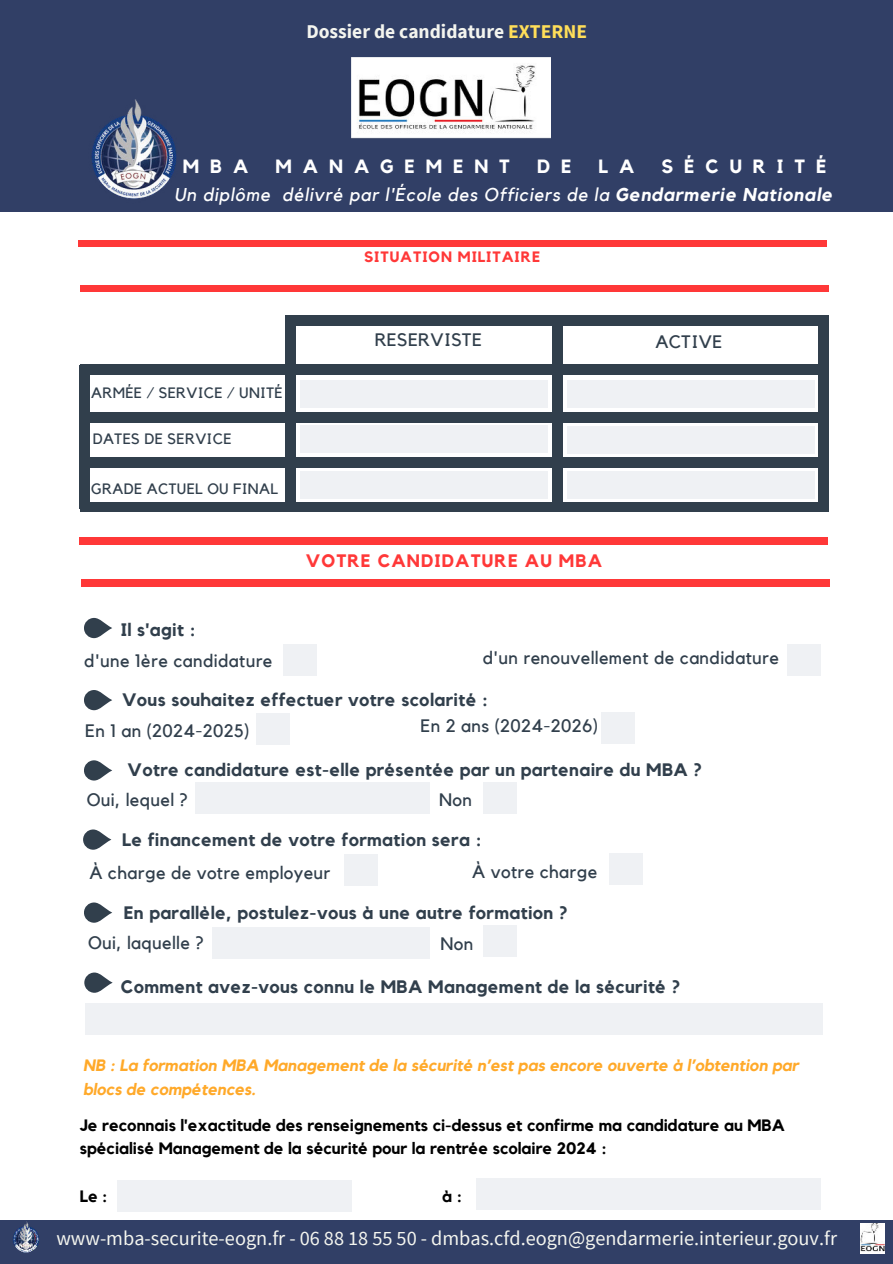
<style>
.page{position:relative;width:893px;height:1264px;background:#fff}
.page>*{position:absolute;margin:0;border:0;box-sizing:border-box;transform-origin:0 0}
.t1{font:20.25px "Source Sans Pro";color:#f4f5ef}
.t2{font:700 19.5px "Source Sans Pro";color:#f4f5ef}
.t3{font:700 19.05px "Kollektif";letter-spacing:.57em;color:#fff}
.t4{font:italic 18.45px "Kollektif";letter-spacing:.04em;color:#fff}
.t5{font:700 18px "Kollektif";letter-spacing:.02em;color:#313f4c}
.t6{font:18px "Kollektif";letter-spacing:.02em;color:#313f4c}
.t7{font:700 18px "Kollektif";letter-spacing:.06em;color:#ff3838}
.t8{font:700 16.5px/23.7px "Kollektif";color:#000}
.t9{font:italic 700 16.5px/23.7px "Kollektif";color:#ffa929}
.t10{font:15px "Kollektif";letter-spacing:.02em;color:#313f4c}
.t11{font:700 15px "Kollektif";letter-spacing:.06em;color:#ff3838}
.s1{color:#ffde59}
.s2{font-weight:700}
</style>
<div class="page">
<div style="left:78px;top:240px;width:748px;height:7px;background:#ff3838"></div>
<div style="left:80px;top:285px;width:748px;height:7px;background:#ff3838"></div>
<div style="left:80px;top:537px;width:748px;height:7px;background:#ff3838"></div>
<div style="left:81px;top:579px;width:748px;height:7px;background:#ff3838"></div>
<div style="left:83px;top:458px;width:743px;height:9px;background:#313f4c"></div>
<div style="left:81px;top:413px;width:744px;height:9px;background:#313f4c"></div>
<div style="left:81px;top:365px;width:742px;height:9px;background:#313f4c"></div>
<div style="left:80px;top:365px;width:9px;height:144px;background:#313f4c"></div>
<div style="left:818px;top:321px;width:10px;height:188px;background:#313f4c"></div>
<div style="left:552px;top:321px;width:10px;height:187px;background:#313f4c"></div>
<svg style="left:84px;top:618px;width:28px;height:20px"></svg>
<svg style="left:84px;top:690px;width:28px;height:20px"></svg>
<svg style="left:84px;top:760px;width:28px;height:20px"></svg>
<svg style="left:83px;top:829px;width:28px;height:20px"></svg>
<svg style="left:84px;top:902px;width:28px;height:20px"></svg>
<svg style="left:84px;top:972px;width:29px;height:20px"></svg>
<div style="left:0;top:1220px;width:892px;height:43px;background:#313f66"></div>
<img style="left:13px;top:1221px;width:26px;height:32px">
<img style="left:860px;top:1223px;width:24px;height:30px">
<div style="left:0;top:0;width:892px;height:211px;background:#313f66"></div>
<img style="left:91px;top:99px;width:86px;height:100px">
<img style="left:351px;top:58px;width:199px;height:81px">
<div style="left:283px;top:643px;width:33px;height:32px;background:#eff1f4"></div>
<div style="left:786px;top:643px;width:34px;height:32px;background:#eff1f4"></div>
<div style="left:256px;top:713px;width:34px;height:31px;background:#eff1f4"></div>
<div style="left:601px;top:712px;width:33px;height:32px;background:#eff1f4"></div>
<div style="left:195px;top:782px;width:235px;height:32px;background:#eff1f4"></div>
<div style="left:482px;top:782px;width:34px;height:32px;background:#eff1f4"></div>
<div style="left:344px;top:854px;width:34px;height:31px;background:#eff1f4"></div>
<div style="left:608px;top:852px;width:34px;height:32px;background:#eff1f4"></div>
<div style="left:212px;top:927px;width:218px;height:32px;background:#eff1f4"></div>
<div style="left:482px;top:925px;width:34px;height:31px;background:#eff1f4"></div>
<div style="left:85px;top:1003px;width:737px;height:32px;background:#eff1f4"></div>
<div style="left:117px;top:1180px;width:234px;height:31px;background:#eff1f4"></div>
<div style="left:476px;top:1178px;width:344px;height:31px;background:#eff1f4"></div>
<div style="left:300px;top:380px;width:247px;height:28px;background:#eff1f4"></div>
<div style="left:300px;top:471px;width:247px;height:28px;background:#eff1f4"></div>
<div style="left:300px;top:425px;width:247px;height:28px;background:#eff1f4"></div>
<div style="left:286px;top:316px;width:9px;height:193px;background:#313f4c"></div>
<div style="left:567px;top:380px;width:247px;height:28px;background:#eff1f4"></div>
<div style="left:567px;top:426px;width:247px;height:28px;background:#eff1f4"></div>
<div style="left:567px;top:471px;width:247px;height:28px;background:#eff1f4"></div>
<div style="left:80px;top:502px;width:748px;height:9px;background:#313f4c"></div>
<div style="left:286px;top:315px;width:542px;height:10px;background:#313f4c"></div>
<p class="t2" style="left:306px;top:18px;width:282px">Dossier de candidature <span class="s1">EXTERNE</span></p>
<p class="t3" style="left:183px;top:155px;width:67px">MBA</p>
<p class="t3" style="left:275px;top:155px;width:236px">MANAGEMENT</p>
<p class="t3" style="left:537px;top:155px;width:36px">D E</p>
<p class="t3" style="left:598px;top:155px;width:37px">L A</p>
<p class="t3" style="left:661px;top:155px;width:166px">SÉCURITÉ</p>
<p class="t4" style="left:174px;top:183px;width:659px">Un diplôme délivré par l'École des Officiers de la <span class="s2">Gendarmerie Nationale</span></p>
<p class="t11" style="left:364px;top:248px;width:177px">SITUATION MILITAIRE</p>
<p class="t10" style="left:91px;top:384px;width:193px">ARMÉE / SERVICE / UNITÉ</p>
<p class="t10" style="left:93px;top:430px;width:140px">DATES DE SERVICE</p>
<p class="t10" style="left:91px;top:479px;width:188px">GRADE ACTUEL OU FINAL</p>
<p class="t5" style="left:121px;top:618px;width:76px">Il s'agit :</p>
<p class="t6" style="left:84px;top:650px;width:189px">d'une 1ère candidature</p>
<p class="t6" style="left:375px;top:329px;width:109px">RESERVISTE</p>
<p class="t6" style="left:655px;top:331px;width:68px">ACTIVE</p>
<p class="t7" style="left:306px;top:550px;width:298px">VOTRE CANDIDATURE AU MBA</p>
<p class="t6" style="left:482px;top:647px;width:298px">d'un renouvellement de candidature</p>
<p class="t5" style="left:122px;top:689px;width:367px">Vous souhaitez effectuer votre scolarité :</p>
<p class="t6" style="left:85px;top:720px;width:166px">En 1 an (2024-2025)</p>
<p class="t6" style="left:420px;top:715px;width:179px">En 2 ans (2024-2026)</p>
<p class="t5" style="left:127px;top:759px;width:576px">Votre candidature est-elle présentée par un partenaire du MBA ?</p>
<p class="t6" style="left:87px;top:789px;width:103px">Oui, lequel ?</p>
<p class="t6" style="left:439px;top:789px;width:34px">Non</p>
<p class="t5" style="left:122px;top:829px;width:361px">Le financement de votre formation sera :</p>
<p class="t6" style="left:89px;top:862px;width:242px">À charge de votre employeur</p>
<p class="t6" style="left:472px;top:861px;width:127px">À votre charge</p>
<p class="t5" style="left:124px;top:902px;width:445px">En parallèle, postulez-vous à une autre formation ?</p>
<p class="t6" style="left:88px;top:932px;width:117px">Oui, laquelle ?</p>
<p class="t6" style="left:440px;top:933px;width:34px">Non</p>
<p class="t5" style="left:121px;top:975px;width:561px">Comment avez-vous connu le MBA Management de la sécurité ?</p>
<p class="t9" style="left:83px;top:1053px;width:717px">NB : La formation MBA Management de la sécurité n’est pas encore ouverte à l’obtention par blocs de compétences.</p>
<p class="t8" style="left:80px;top:1112px;width:706px">Je reconnais l'exactitude des renseignements ci-dessus et confirme ma candidature au MBA spécialisé Management de la sécurité pour la rentrée scolaire 2024 :</p>
<p class="t8" style="left:80px;top:1183px;width:29px">Le :</p>
<p class="t8" style="left:442px;top:1183px;width:21px">à :</p>
<p class="t1" style="left:56px;top:1225px;width:782px">www-mba-securite-eogn.fr - 06 88 18 55 50 - dmbas.cfd.eogn@gendarmerie.interieur.gouv.fr</p>
</div>
